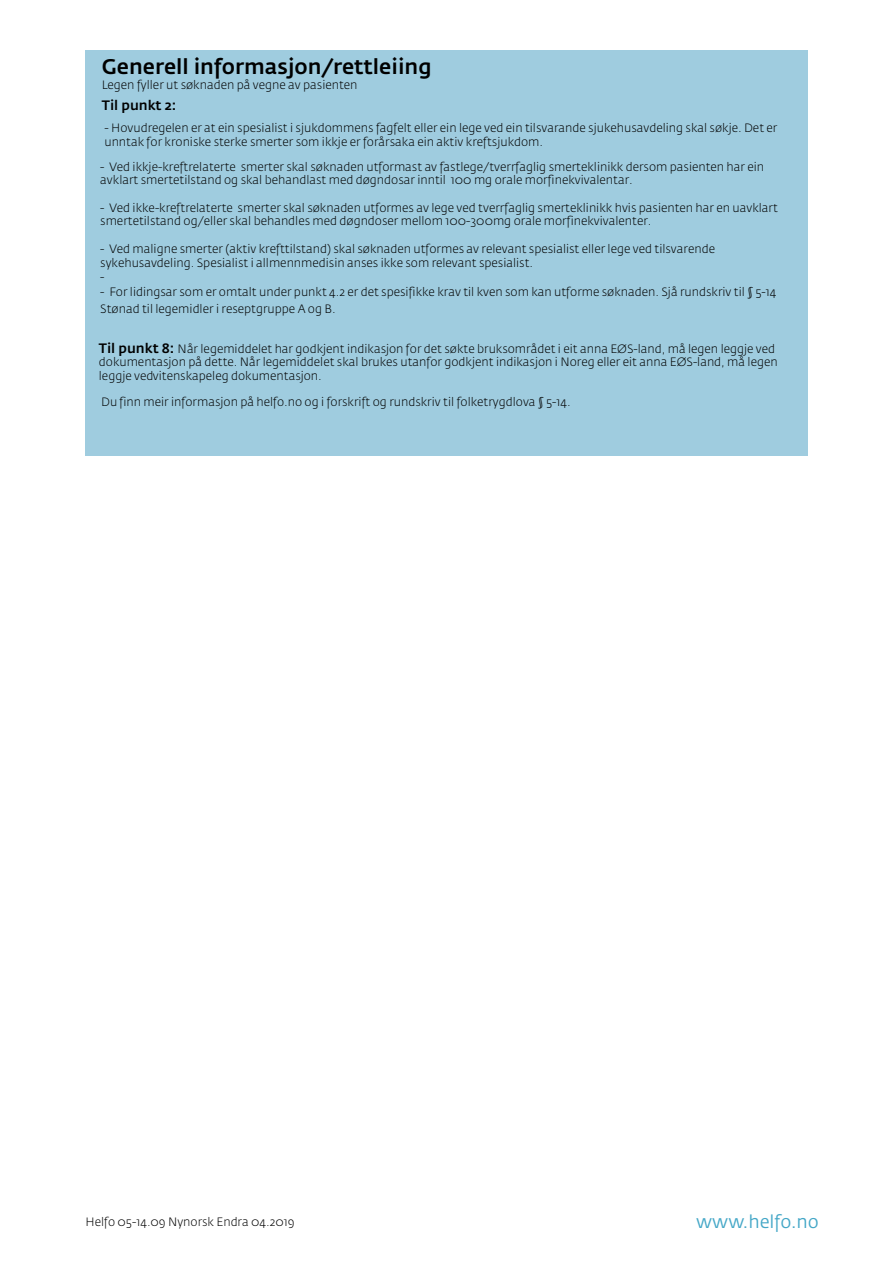
<style>
.page{position:relative;width:893px;height:1263px;background:#fff}
.page>*{position:absolute;margin:0;border:0;box-sizing:border-box;transform-origin:0 0}
.t1{font:500 21px "Fedra Sans";color:#000}
.t2{font:18px "Fedra Sans";color:#44a7c7}
.t3{font:500 13.5px "Fedra Sans";color:#000}
.t4{font:300 12px/13.5px "Fedra Sans";color:#000}
.s1{font-family:"Fedra Sans Alt Std"}
.s2{font-weight:500;font-size:13.5px}
</style>
<div class="page">
<div style="left:85px;top:51px;width:723px;height:405px;background:#9fccdf"></div>
<h1 class="t1" style="left:102px;top:54px;width:331px">Generell informasjon/rettleiing</h1>
<p class="t4" style="left:102px;top:78px;width:257px">Legen fyller ut søknaden på vegne av pasienten</p>
<p class="t3" style="left:102px;top:98px;width:76px">Til punkt <span class="s1">2</span>:</p>
<p class="t4" style="left:104px;top:121px;width:674px;line-height:14.4px">- Hovudregelen er at ein spesialist i sjukdommens fagfelt eller ein lege ved ein tilsvarande sjukehusavdeling skal søkje. Det er unntak for kroniske sterke smerter som ikkje er forårsaka ein aktiv kreftsjukdom.</p>
<p class="t4" style="left:100px;top:160px;width:665px">- Ved ikkje-kreftrelaterte smerter skal søknaden utformast av fastlege/tverrfaglig smerteklinikk dersom pasienten har ein avklart smertetilstand og skal behandlast med døgndosar inntil 100 mg orale morfinekvivalentar.</p>
<p class="t4" style="left:100px;top:201px;width:679px">- Ved ikke-kreftrelaterte smerter skal søknaden utformes av lege ved tverrfaglig smerteklinikk hvis pasienten har en uavklart smertetilstand og/eller skal behandles med døgndoser mellom 100-300mg orale morfinekvivalenter.</p>
<p class="t4" style="left:100px;top:243px;width:616px">- Ved maligne smerter (aktiv krefttilstand) skal søknaden utformes av relevant spesialist eller lege ved tilsvarende sykehusavdeling. Spesialist i allmennmedisin anses ikke som relevant spesialist.<br>-</p>
<p class="t4" style="left:100px;top:283px;width:678px;line-height:17px">- For lidingsar som er omtalt under punkt 4.2 er det spesifikke krav til kven som kan utforme søknaden. Sjå rundskriv til § 5-14<br>Stønad til legemidler i reseptgruppe A og B.</p>
<p class="t4" style="left:99px;top:342px;width:680px"><span class="s2">Til punkt 8:</span> Når legemiddelet har godkjent indikasjon for det søkte bruksområdet i eit anna EØS-land, må legen leggje ved dokumentasjon på dette. Når legemiddelet skal brukes utanfor godkjent indikasjon i Noreg eller eit anna EØS-land, må legen leggje ved vitenskapeleg dokumentasjon.</p>
<p class="t4" style="left:101px;top:395px;width:471px">Du finn meir informasjon på helfo.no og i forskrift og rundskriv til folketrygdlova § 5-14.</p>
<p class="t4" style="left:85px;top:1215px;width:211px">Helfo 05-14.09 Nynorsk Endra 04.2019</p>
<h2 class="t2" style="left:696px;top:1212px;width:124px">www.helfo.no</h2>
</div>
